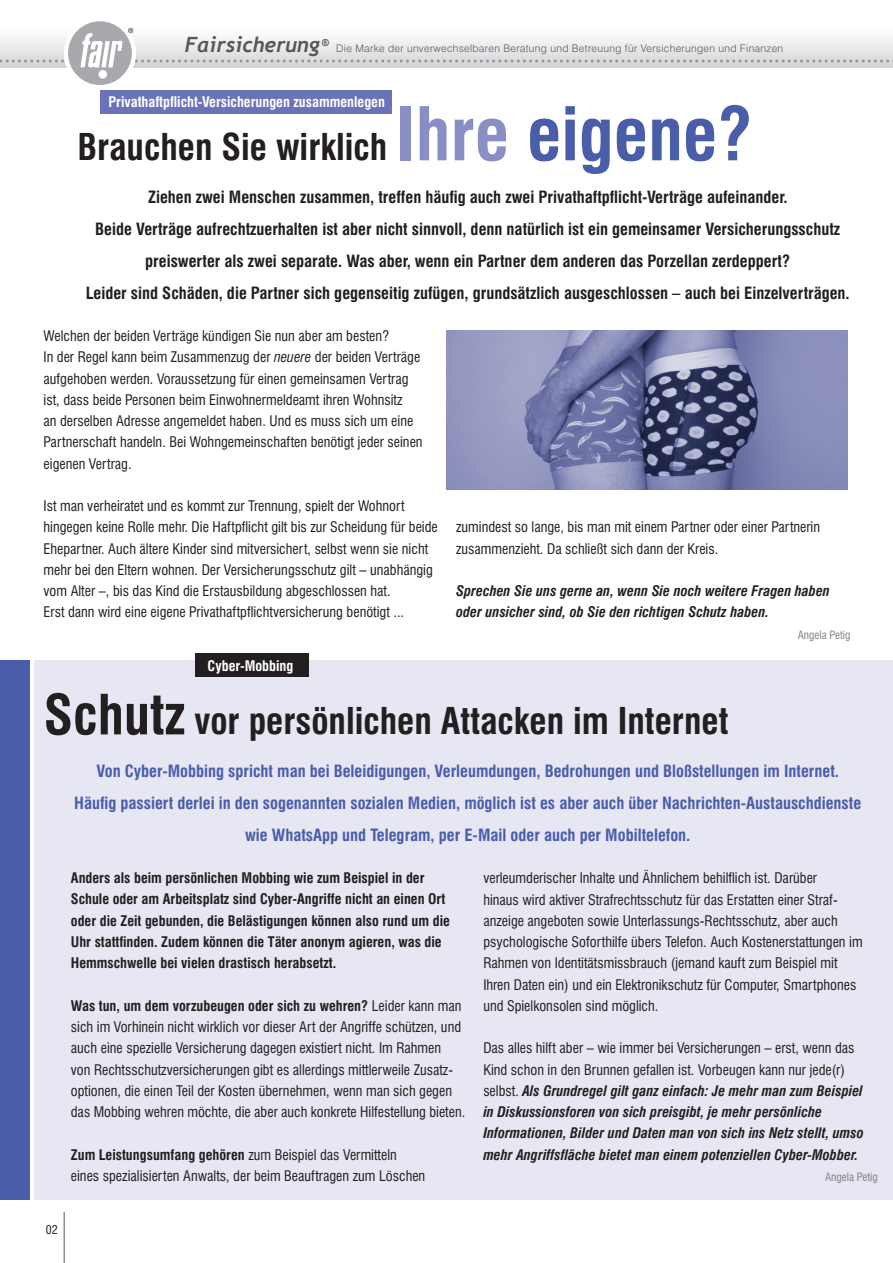
<style>
.page{position:relative;width:893px;height:1263px;background:#fff}
.page>*{position:absolute;margin:0;border:0;box-sizing:border-box;transform-origin:0 0}
.t1{font:700 condensed 36px "Swiss 721 BT";color:#231f20}
.t2{font:italic 700 21px "Trebuchet";color:#57585a}
.t3{font:700 condensed 16.5px/32px "Swiss 721 BT";color:#231f20;text-align:center}
.t4{font:700 condensed 16.5px/32px "Swiss 721 BT";color:#4a5da9;text-align:center}
.t5{font:condensed 14.25px/21.3px "Swiss 721 BT";color:#231f20}
.t6{font:italic 700 condensed 14.25px/21.3px "Swiss 721 BT";color:#231f20}
.t7{font:700 condensed 14.25px/21.3px "Swiss 721 BT";color:#231f20}
.t8{font:700 condensed 14.25px "Swiss 721 BT";color:#fff}
.t9{font:condensed 12px "Swiss 721 BT";color:#231f20}
.t10{font:condensed 11.25px "Swiss 721 BT";color:#808285}
.t11{font:300 10.5px "Swiss 721 BT";letter-spacing:.03em;color:#57585a}
.s1{font-size:72px;color:#898ec5}
.s2{font-size:72px;color:#4a5da9}
.s3{font-style:italic}
.s4{font-size:54px}
.s5{font-weight:700}
.s6{font-weight:400;font-style:normal}
</style>
<div class="page">
<div style="left:35px;top:661px;width:858px;height:539px;background:#e7e7f3"></div>
<div style="left:100px;top:90px;width:291px;height:24px;background:#6a73b7"></div>
<hr style="left:64px;top:1212px;width:1px;height:51px;background:#57585a">
<div style="left:68px;top:21px;width:64px;height:64px;background:#a8a9ad;border-radius:50%"></div>
<div style="left:99px;top:70px;width:8px;height:9px;background:#fff;border-radius:50%"></div>
<svg style="left:0;top:28px;width:893px;height:39px"></svg>
<div style="left:0;top:660px;width:30px;height:539px;background:#4a5da9"></div>
<div style="left:196px;top:653px;width:113px;height:24px;background:#231f20"></div>
<img style="left:446px;top:330px;width:402px;height:160px">
<h2 class="t2" style="left:185px;top:32px;width:146px">Fairsicherung<sup>®</sup></h2>
<p class="t11" style="left:336px;top:42px;width:449px">Die Marke der unverwechselbaren Beratung und Betreuung für Versicherungen und Finanzen</p>
<p class="t8" style="left:108px;top:93px;width:278px">Privathaftpflicht-Versicherungen zusammenlegen</p>
<h1 class="t1" style="left:77px;top:126px;width:677px">Brauchen Sie wirklich <span class="s1">Ihre</span> <span class="s2">eigene?</span></h1>
<p class="t3" style="left:86px;top:181px;width:765px">Ziehen zwei Menschen zusammen, treffen häufig auch zwei Privathaftpflicht-Verträge aufeinander.<br>Beide Verträge aufrechtzuerhalten ist aber nicht sinnvoll, denn natürlich ist ein gemeinsamer Versicherungsschutz preiswerter als zwei separate. Was aber, wenn ein Partner dem anderen das Porzellan zerdeppert?<br>Leider sind Schäden, die Partner sich gegenseitig zufügen, grundsätzlich ausgeschlossen – auch bei Einzelverträgen.</p>
<p class="t5" style="left:44px;top:325px;width:381px">Welchen der beiden Verträge kündigen Sie nun aber am besten?<br>In der Regel kann beim Zusammenzug der <span class="s3">neuere</span> der beiden Verträge aufgehoben werden. Voraussetzung für einen gemeinsamen Vertrag ist, dass beide Personen beim Einwohnermeldeamt ihren Wohnsitz<br>an derselben Adresse angemeldet haben. Und es muss sich um eine Partnerschaft handeln. Bei Wohngemeinschaften benötigt jeder seinen eigenen Vertrag.</p>
<p class="t5" style="left:44px;top:495px;width:396px">Ist man verheiratet und es kommt zur Trennung, spielt der Wohnort hingegen keine Rolle mehr. Die Haftpflicht gilt bis zur Scheidung für beide Ehepartner. Auch ältere Kinder sind mitversichert, selbst wenn sie nicht mehr bei den Eltern wohnen. Der Versicherungsschutz gilt – unabhängig vom Alter –, bis das Kind die Erstausbildung abgeschlossen hat.<br>Erst dann wird eine eigene Privathaftpflichtversicherung benötigt ...</p>
<p class="t5" style="left:456px;top:517px;width:366px">zumindest so lange, bis man mit einem Partner oder einer Partnerin zusammenzieht. Da schließt sich dann der Kreis.</p>
<p class="t6" style="left:456px;top:580px;width:375px">Sprechen Sie uns gerne an, wenn Sie noch weitere Fragen haben oder unsicher sind, ob Sie den richtigen Schutz haben.</p>
<p class="t10" style="left:798px;top:628px;width:54px">Angela Petig</p>
<p class="t8" style="left:208px;top:657px;width:87px">Cyber-Mobbing</p>
<h1 class="t1" style="left:44px;top:700px;width:686px"><span class="s4">Schutz</span> vor persönlichen Attacken im Internet</h1>
<p class="t4" style="left:74px;top:755px;width:788px">Von Cyber-Mobbing spricht man bei Beleidigungen, Verleumdungen, Bedrohungen und Bloßstellungen im Internet.<br>Häufig passiert derlei in den sogenannten sozialen Medien, möglich ist es aber auch über Nachrichten-Austauschdienste wie WhatsApp und Telegram, per E-Mail oder auch per Mobiltelefon.</p>
<p class="t7" style="left:71px;top:867px;width:380px">Anders als beim persönlichen Mobbing wie zum Beispiel in der Schule oder am Arbeitsplatz sind Cyber-Angriffe nicht an einen Ort oder die Zeit gebunden, die Belästigungen können also rund um die Uhr stattfinden. Zudem können die Täter anonym agieren, was die Hemmschwelle bei vielen drastisch herabsetzt.</p>
<p class="t5" style="left:71px;top:995px;width:396px"><span class="s5">Was tun, um dem vorzubeugen oder sich zu wehren?</span> Leider kann man sich im Vorhinein nicht wirklich vor dieser Art der Angriffe schützen, und auch eine spezielle Versicherung dagegen existiert nicht. Im Rahmen<br>von Rechtsschutzversicherungen gibt es allerdings mittlerweile Zusatz&shy;optionen, die einen Teil der Kosten übernehmen, wenn man sich gegen das Mobbing wehren möchte, die aber auch konkrete Hilfestellung bieten.</p>
<p class="t5" style="left:71px;top:1144px;width:356px"><span class="s5">Zum Leistungsumfang gehören</span> zum Beispiel das Vermitteln eines spezialisierten Anwalts, der beim Beauftragen zum Löschen</p>
<p class="t5" style="left:483px;top:867px;width:381px">verleumderischer Inhalte und Ähnlichem behilflich ist. Darüber<br>hinaus wird aktiver Strafrechtsschutz für das Erstatten einer Straf&shy;anzeige angeboten sowie Unterlassungs-Rechtsschutz, aber auch psychologische Soforthilfe übers Telefon. Auch Kostenerstattungen im Rahmen von Identitätsmissbrauch (jemand kauft zum Beispiel mit Ihren Daten ein) und ein Elektronikschutz für Computer, Smartphones und Spielkonsolen sind möglich.</p>
<p class="t6" style="left:483px;top:1037px;width:382px"><span class="s6">Das alles hilft aber – wie immer bei Versicherungen – erst, wenn das Kind schon in den Brunnen gefallen ist. Vorbeugen kann nur jede(r) selbst.</span> Als Grundregel gilt ganz einfach: Je mehr man zum Beispiel in Diskussionsforen von sich preisgibt, je mehr persönliche Informationen, Bilder und Daten man von sich ins Netz stellt, umso mehr Angriffsfläche bietet man einem potenziellen Cyber-Mobber.</p>
<p class="t10" style="left:825px;top:1170px;width:54px">Angela Petig</p>
<p class="t9" style="left:46px;top:1222px;width:13px">02</p>
</div>
